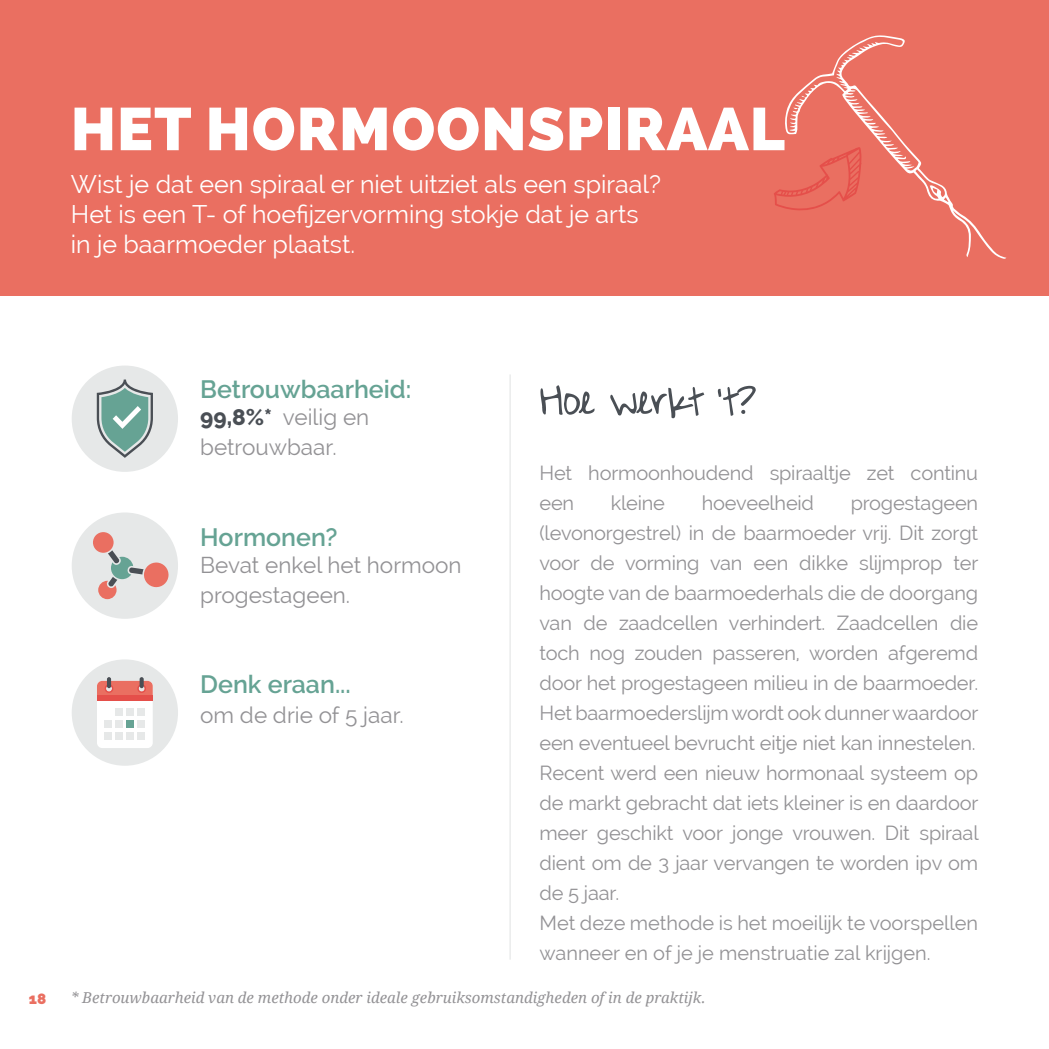
<style>
.page{position:relative;width:1049px;height:1049px;background:#fff}
.page>*{position:absolute;margin:0;border:0;box-sizing:border-box;transform-origin:0 0}
.t1{font:800 60px "Raleway";letter-spacing:.02em;color:#fff}
.t2{font:50px "A Hundred Miles";letter-spacing:-.01em;color:#4a4f55}
.t3{font:25px/30px "Raleway";color:#fff}
.t4{font:600 25px "Raleway";color:#66a394}
.t5{font:22.5px/30px "Raleway";color:#939295}
.t6{font:20px/30px "Raleway";letter-spacing:-.01em;color:#939295}
.t7{font:italic 15px "Droid Serif";color:#939295}
.t8{font:800 15px "Raleway";color:#ea6f61}
.s1{font-weight:800;color:#4a4f55}
</style>
<div class="page">
<div style="left:0;top:0;width:1049px;height:296px;background:#ea6f61"></div>
<svg style="left:774px;top:189px;width:10px;height:19px"></svg>
<svg style="left:784px;top:35px;width:222px;height:224px"></svg>
<hr style="left:509px;top:374px;width:2px;height:586px;background:#e6e8e8">
<div style="left:72px;top:659px;width:106px;height:107px;background:#e6e8e8;border-radius:50%"></div>
<svg style="left:97px;top:681px;width:56px;height:67px;background:#f5cac6"></svg>
<hr style="left:107px;top:677px;width:4px;height:11px;background:#4a4f55;border-radius:2px">
<svg style="left:140px;top:677px;width:4px;height:11px"></svg>
<div style="left:116px;top:708px;width:7px;height:7px;background:#e6e8e8"></div>
<div style="left:127px;top:708px;width:7px;height:7px;background:#e6e8e8"></div>
<div style="left:138px;top:708px;width:7px;height:7px;background:#e6e8e8"></div>
<div style="left:105px;top:720px;width:7px;height:7px;background:#e6e8e8"></div>
<div style="left:116px;top:720px;width:7px;height:7px;background:#e6e8e8"></div>
<div style="left:127px;top:720px;width:7px;height:7px;background:#66a394"></div>
<div style="left:138px;top:720px;width:7px;height:7px;background:#e6e8e8"></div>
<div style="left:105px;top:732px;width:7px;height:8px;background:#e6e8e8"></div>
<div style="left:116px;top:732px;width:7px;height:8px;background:#e6e8e8"></div>
<div style="left:127px;top:732px;width:7px;height:8px;background:#e6e8e8"></div>
<div style="left:138px;top:732px;width:7px;height:8px;background:#e6e8e8"></div>
<div style="left:72px;top:365px;width:106px;height:107px;background:#e6e8e8;border-radius:50%"></div>
<svg style="left:97px;top:379px;width:56px;height:79px"></svg>
<div style="left:72px;top:512px;width:106px;height:107px;background:#e6e8e8;border-radius:50%"></div>
<svg style="left:98px;top:550px;width:46px;height:49px"></svg>
<div style="left:93px;top:532px;width:21px;height:21px;background:#ea6f61;border-radius:50%"></div>
<div style="left:143px;top:562px;width:26px;height:25px;background:#ea6f61;border-radius:50%"></div>
<h1 class="t1" style="left:71px;top:94px;width:716px">HET HORMOONSPIRAAL</h1>
<p class="t3" style="left:71px;top:169px;width:592px">Wist je dat een spiraal er niet uitziet als een spiraal?<br>Het is een T- of hoefijzervorming stokje dat je arts in je baarmoeder plaatst.</p>
<p class="t8" style="left:29px;top:990px;width:19px">18</p>
<p class="t4" style="left:200px;top:375px;width:213px">Betrouwbaarheid:</p>
<p class="t5" style="left:200px;top:402px;width:170px"><span class="s1">99,8%*</span> veilig en betrouwbaar.</p>
<p class="t4" style="left:200px;top:522px;width:139px">Hormonen?</p>
<p class="t5" style="left:200px;top:549px;width:263px">Bevat enkel het hormoon progestageen.</p>
<p class="t4" style="left:200px;top:669px;width:152px">Denk eraan...</p>
<p class="t5" style="left:200px;top:699px;width:205px">om de drie of 5 jaar.</p>
<h2 class="t2" style="left:539px;top:375px;width:219px">Hoe werkt ‘t?</h2>
<p class="t6" style="left:539px;top:457px;width:440px">Het hormoonhoudend spiraaltje zet continu een</p>
<p class="t6" style="left:611px;top:487px;width:56px">kleine</p>
<p class="t6" style="left:702px;top:487px;width:114px">hoeveelheid</p>
<p class="t6" style="left:539px;top:487px;width:441px;text-indent:311px">progestageen (levonorgestrel) in de baarmoeder vrij. Dit zorgt voor de vorming van een dikke slijmprop ter hoogte van de baarmoederhals die de doorgang van de zaadcellen verhindert. Zaadcellen die toch nog zouden passeren, worden afgeremd door het progestageen milieu in de baarmoeder.<br>Het baarmoederslijm wordt ook dunner waardoor een eventueel bevrucht eitje niet kan innestelen.<br>Recent werd een nieuw hormonaal systeem op de markt gebracht dat iets kleiner is en daardoor meer geschikt voor jonge vrouwen. Dit spiraal dient om de 3 jaar vervangen te worden ipv om de 5 jaar.<br>Met deze methode is het moeilijk te voorspellen wanneer en of je je menstruatie zal krijgen.</p>
<p class="t7" style="left:71px;top:989px;width:636px">* Betrouwbaarheid van de methode onder ideale gebruiksomstandigheden of in de praktijk.</p>
</div>
